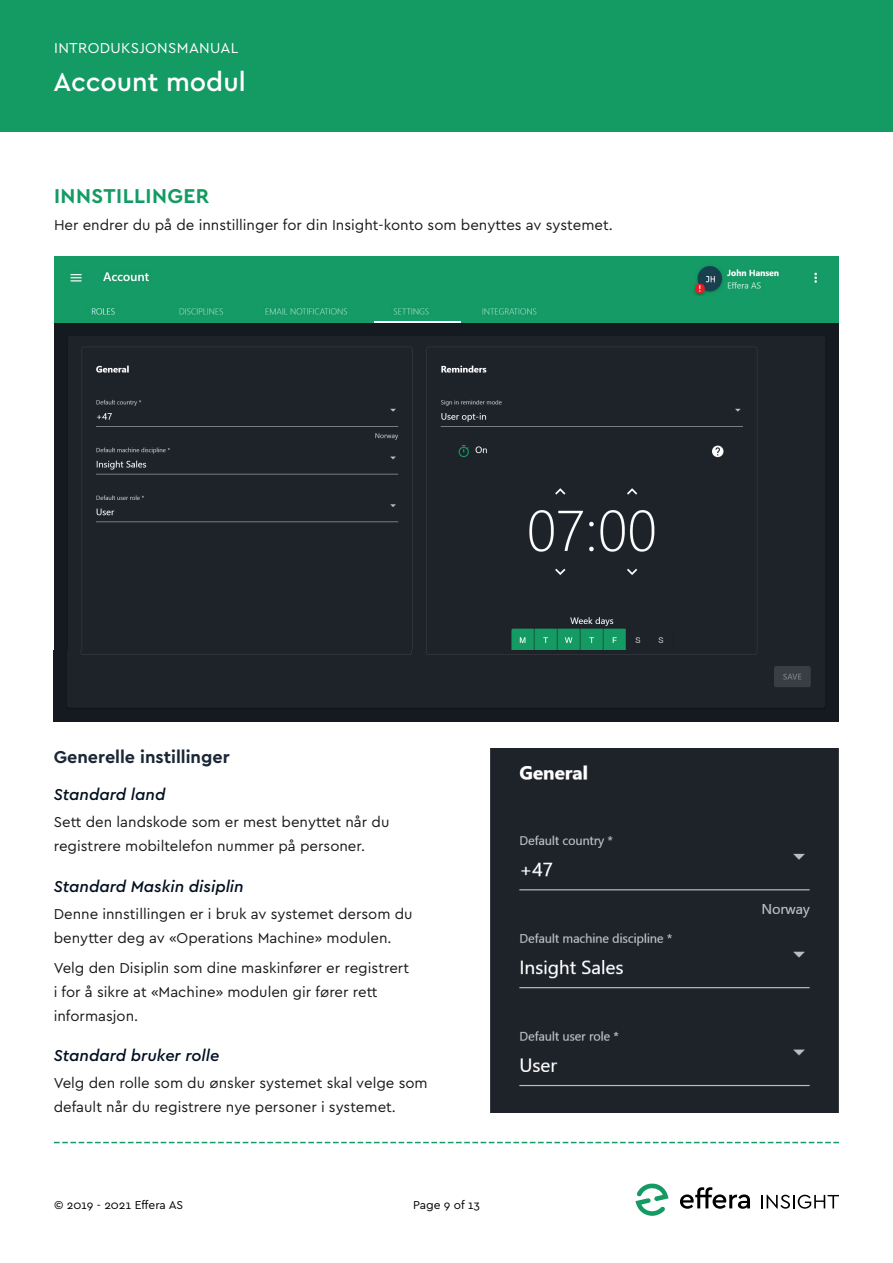
<style>
.page{position:relative;width:893px;height:1263px;background:#fff}
.page>*{position:absolute;margin:0;border:0;box-sizing:border-box;transform-origin:0 0}
.t1{font:500 27px "Cera";color:#fff}
.Content_-_Headline_L{font:700 21px "Cera";letter-spacing:.02em;color:#149b64}
.Content_-_Headline_L-2{font:700 18px "Cera";color:#1a2736}
.Content_-_Headline_L-3{font:italic 500 16.5px "Cera";color:#000f20}
.Content_-_Body_1{font:15px/24px "Cera";color:#1a1a1a}
.t2{font:15px "Cera";letter-spacing:.02em;color:#fff}
.t3{font:12px "Cera";color:#000}
</style>
<div class="page">
<div style="left:0;top:0;width:893px;height:132px;background:#149b64"></div>
<svg style="left:54px;top:1142px;width:785px;height:1px"></svg>
<svg style="left:635px;top:1183px;width:33px;height:33px"></svg>
<svg style="left:680px;top:1187px;width:70px;height:22px"></svg>
<svg style="left:761px;top:1195px;width:78px;height:14px"></svg>
<img style="left:54px;top:323px;width:785px;height:327px">
<img style="left:490px;top:748px;width:204px;height:364px">
<div style="left:694px;top:748px;width:145px;height:364px;background:#1e232a"></div>
<img style="left:54px;top:650px;width:785px;height:71px">
<div style="left:54px;top:257px;width:785px;height:66px;background:#159b66"></div>
<hr style="left:374px;top:321px;width:87px;height:2px;background:#fff">
<p class="t2" style="left:54px;top:38px;width:186px">INTRODUKSJONSMANUAL</p>
<h1 class="t1" style="left:53px;top:64px;width:194px">Account modul</h1>
<p class="Content_-_Headline_L" style="left:54px;top:182px;width:157px">INNSTILLINGER</p>
<p class="Content_-_Body_1" style="left:54px;top:212px;width:560px">Her endrer du på de innstillinger for din Insight-konto som benyttes av systemet.</p>
<p class="Content_-_Headline_L-2" style="left:54px;top:745px;width:178px">Generelle instillinger</p>
<p class="Content_-_Headline_L-3" style="left:54px;top:784px;width:113px">Standard land</p>
<p class="Content_-_Body_1" style="left:54px;top:810px;width:337px">Sett den landskode som er mest benyttet når du registrere mobiltelefon nummer på personer.</p>
<p class="Content_-_Headline_L-3" style="left:54px;top:875px;width:191px">Standard Maskin disiplin</p>
<p class="Content_-_Body_1" style="left:54px;top:901px;width:360px">Denne innstillingen er i bruk av systemet dersom du benytter deg av «Operations Machine» modulen.</p>
<p class="Content_-_Body_1" style="left:54px;top:955px;width:357px">Velg den Disiplin som dine maskinfører er registrert i for å sikre at «Machine» modulen gir fører rett informasjon.</p>
<p class="Content_-_Headline_L-3" style="left:54px;top:1045px;width:167px">Standard bruker rolle</p>
<p class="Content_-_Body_1" style="left:54px;top:1071px;width:375px">Velg den rolle som du ønsker systemet skal velge som default når du registrere nye personer i systemet.</p>
<p class="t3" style="left:54px;top:1197px;width:131px">© 2019 - 2021 Effera AS</p>
<p class="t3" style="left:413px;top:1197px;width:68px">Page 9 of 13</p>
</div>
